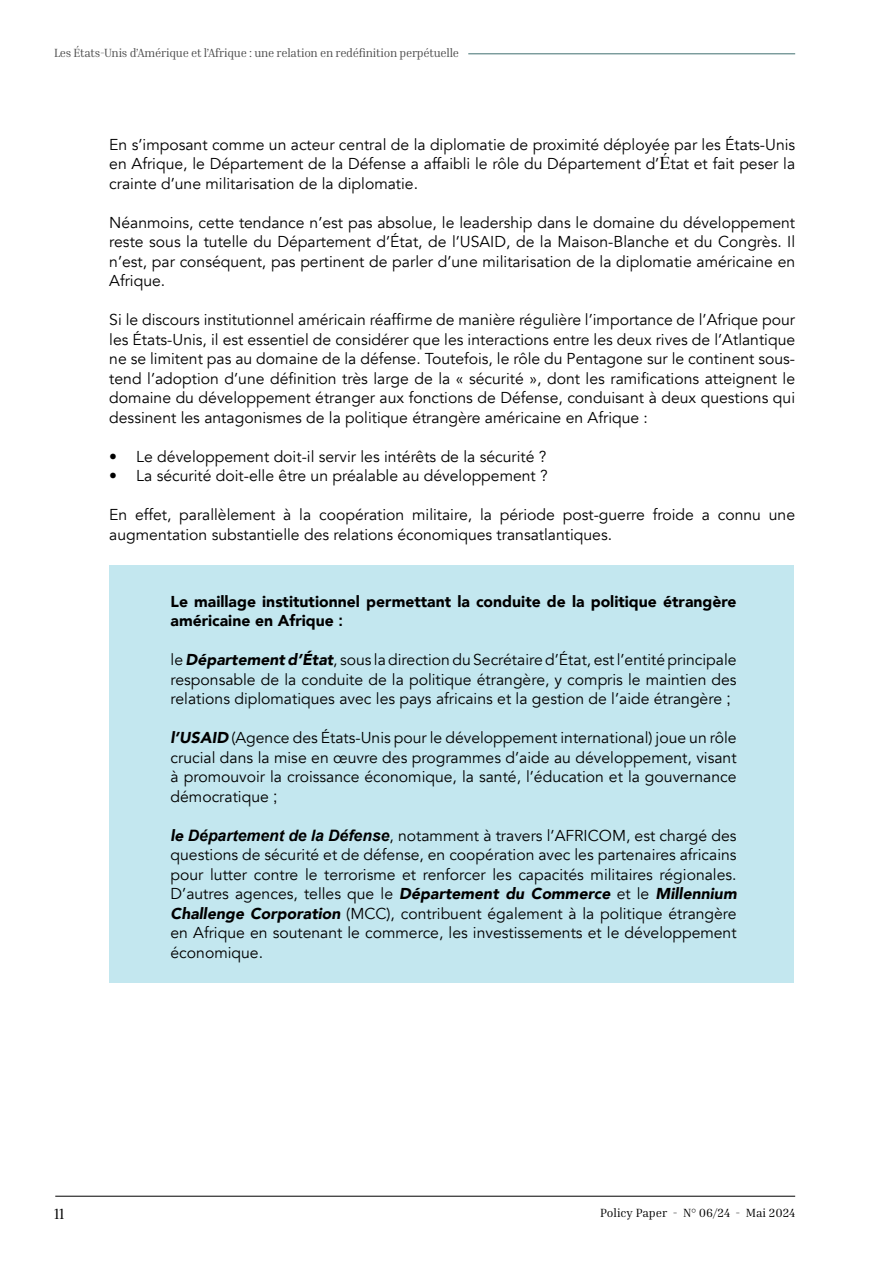
<style>
.page{position:relative;width:893px;height:1263px;background:#fff}
.page>*{position:absolute;margin:0;border:0;box-sizing:border-box;transform-origin:0 0}
.t1{font:15.75px/19.5px "Avenir";color:#000;text-align:justify}
.t2{font:900 15.75px/19.5px "Avenir";color:#000}
.t3{font:15px "Inria Serif";color:#000}
.t4{font:12px "Inria Serif";letter-spacing:-.02em;color:#4a4a4a}
.t5{font:12px "Inria Serif";color:#000}
.s1{font-family:"Times New Roman";font-size:18px}
.s2{font-family:"Arial";font-weight:700}
.s3{font-weight:900;font-style:italic}
.s4{font-family:"Arial"}
.s5{font-family:"Arial";font-weight:700;font-style:italic}
</style>
<div class="page">
<hr style="left:55px;top:1196px;width:740px;height:1px;background:#000">
<hr style="left:468px;top:54px;width:327px;height:1px;background:#417071">
<div style="left:109px;top:565px;width:685px;height:418px;background:#c3e7ef"></div>
<p class="t4" style="left:54px;top:45px;width:407px">Les États-Unis d’Amérique et l’Afrique : une relation en redéfinition perpétuelle</p>
<p class="t1" style="left:109px;top:135px;width:687px">En s’imposant comme un acteur central de la diplomatie de proximité déployée par les États-Unis en Afrique, le Département de la Défense a affaibli le rôle du Département d’<span class="s1">É</span>tat et fait peser la crainte d’une militarisation de la diplomatie.</p>
<p class="t1" style="left:109px;top:213px;width:687px">Néanmoins, cette tendance n’est pas absolue, le leadership dans le domaine du développement reste sous la tutelle du Département d’État, de l’USAID, de la Maison-Blanche et du Congrès. Il n’est, par conséquent, pas pertinent de parler d’une militarisation de la diplomatie américaine en Afrique.</p>
<p class="t1" style="left:109px;top:310px;width:687px">Si le discours institutionnel américain réaffirme de manière régulière l’importance de l’Afrique pour les États-Unis, il est essentiel de considérer que les interactions entre les deux rives de l’Atlantique ne se limitent pas au domaine de la défense. Toutefois, le rôle du Pentagone sur le continent sous&shy;tend l’adoption d’une définition très large de la « sécurité », dont les ramifications atteignent le domaine du développement étranger aux fonctions de Défense, conduisant à deux questions qui dessinent les antagonismes de la politique étrangère américaine en Afrique :</p>
<p class="t1" style="left:109px;top:447px;width:439px">• Le développement doit-il servir les intérêts de la sécurité ?</p>
<p class="t1" style="left:109px;top:466px;width:440px">• La sécurité doit-elle être un préalable au développement ?</p>
<p class="t1" style="left:109px;top:505px;width:687px">En effet, parallèlement à la coopération militaire, la période post-guerre froide a connu une augmentation substantielle des relations économiques transatlantiques.</p>
<p class="t2" style="left:171px;top:591px;width:568px">Le maillage institutionnel permettant la conduite de la politique étrangère américaine en Afrique <span class="s2">:</span></p>
<p class="t1" style="left:171px;top:650px;width:568px">le <span class="s3">Département d’État</span>, sous la direction du Secrétaire d’État, est l’entité principale responsable de la conduite de la politique étrangère, y compris le maintien des relations diplomatiques avec les pays africains et la gestion de l’aide étrangère <span class="s4">;</span></p>
<p class="t1" style="left:171px;top:728px;width:568px"><span class="s3">l’USAID</span> (Agence des États-Unis pour le développement international) joue un rôle crucial dans la mise en œuvre des programmes d’aide au développement, visant à promouvoir la croissance économique, la santé, l’éducation et la gouvernance démocratique <span class="s4">;</span></p>
<p class="t1" style="left:171px;top:826px;width:568px"><span class="s3">le</span> <span class="s5">Département de la Défense</span>, notamment à travers l’AFRICOM, est chargé des questions de sécurité et de défense, en coopération avec les partenaires africains pour lutter contre le terrorisme et renforcer les capacités militaires régionales.<br>D’autres agences, telles que le <span class="s3">Département du Commerce</span> et le <span class="s3">Millennium Challenge Corporation</span> (MCC), contribuent également à la politique étrangère en Afrique en soutenant le commerce, les investissements et le développement économique.</p>
<p class="t3" style="left:54px;top:1204px;width:12px">11</p>
<p class="t5" style="left:600px;top:1205px;width:197px">Policy Paper - N° 06/24 - Mai 2024</p>
</div>
